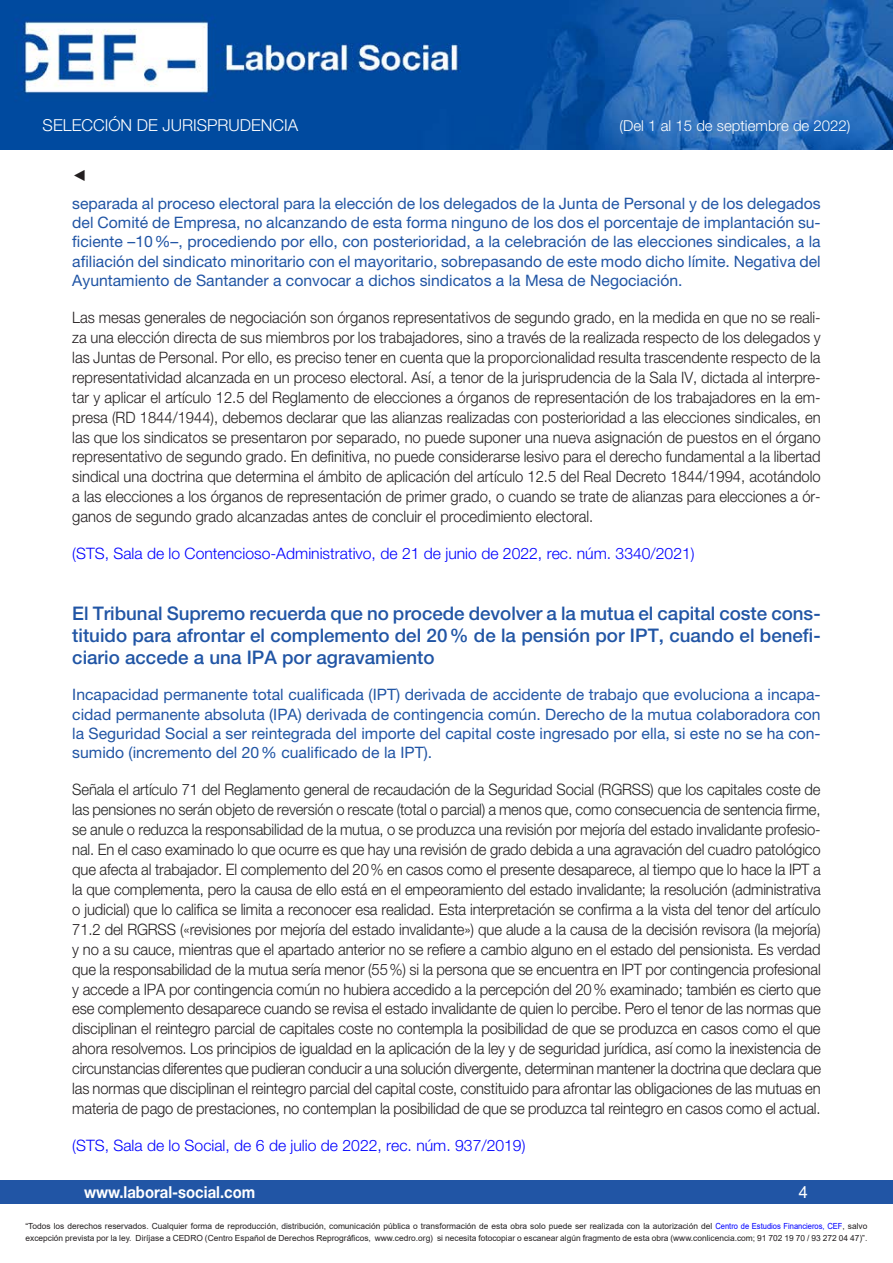
<style>
.page{position:relative;width:893px;height:1263px;background:#fff}
.page>*{position:absolute;margin:0;border:0;box-sizing:border-box;transform-origin:0 0}
.Cabecera_nuevo{font:500 18.75px/22.2px "Helvetica Neue LT Std";color:#2155a5;text-align:justify}
.t1{font:300 16.5px "Helvetica Neue LT Std";color:#fff}
.t2{font:700 16.5px "Helvetica Neue LT Std";color:#fff;scale:.9 1}
.t3{font:16.5px "Arial";color:#fff}
.Contenido_nuevo{font:300 15.75px/20px "Helvetica Neue LT Std";letter-spacing:-.005em;color:#231f20;text-align:justify;scale:.94 1}
.Subcabecera{font:15.75px/19.2px "Helvetica Neue LT Std";color:#2155a5;text-align:justify}
.Contenido_nuevo-2{font:300 15.75px "Helvetica Neue LT Std";color:#00f}
.Contenido_nuevo-3{font:15.75px "Times New Roman";color:#231f20;scale:.94 1}
.t4{font:300 15px "Helvetica Neue LT Std";color:#fff}
.t5{font:8.4px/12px "Arial";color:#231f20}
.s1{color:#222}
.s2{color:#00f}
</style>
<div class="page">
<div style="left:0;top:1180px;width:893px;height:23px;background:#2155a5"></div>
<img style="left:0;top:0;width:893px;height:149px">
<p class="t1" style="left:43px;top:115px;width:257px">SELECCIÓN DE JURISPRUDENCIA</p>
<p class="t4" style="left:620px;top:117px;width:232px">(Del 1 al 15 de septiembre de 2022)</p>
<p class="Contenido_nuevo-3" style="left:72px;top:165px;width:17px">◄</p>
<p class="Subcabecera" style="left:72px;top:194px;width:750px">separada al proceso electoral para la elección de los delegados de la Junta de Personal y de los delegados del Comité de Empresa, no alcanzando de esta forma ninguno de los dos el porcentaje de implantación su&shy;ficiente –10%–, procediendo por ello, con posterioridad, a la celebración de las elecciones sindicales, a la afiliación del sindicato minoritario con el mayoritario, sobrepasando de este modo dicho límite. Negativa del Ayuntamiento de Santander a convocar a dichos sindicatos a la Mesa de Negociación.</p>
<p class="Contenido_nuevo" style="left:72px;top:307px;width:798px">Las mesas generales de negociación son órganos representativos de segundo grado, en la medida en que no se reali&shy;za una elección directa de sus miembros por los trabajadores, sino a través de la realizada respecto de los delegados y las Juntas de Personal. Por ello, es preciso tener en cuenta que la proporcionalidad resulta trascendente respecto de la representatividad alcanzada en un proceso electoral. Así, a tenor de la jurisprudencia de la Sala IV, dictada al interpre&shy;tar y aplicar el artículo 12.5 del Reglamento de elecciones a órganos de representación de los trabajadores en la em&shy;presa (RD 1844/1944), debemos declarar que las alianzas realizadas con posterioridad a las elecciones sindicales, en las que los sindicatos se presentaron por separado, no puede suponer una nueva asignación de puestos en el órgano representativo de segundo grado. En definitiva, no puede considerarse lesivo para el derecho fundamental a la libertad sindical una doctrina que determina el ámbito de aplicación del artículo 12.5 del Real Decreto 1844/1994, acotándolo a las elecciones a los órganos de representación de primer grado, o cuando se trate de alianzas para elecciones a ór&shy;ganos de segundo grado alcanzadas antes de concluir el procedimiento electoral.</p>
<p class="Contenido_nuevo-2" style="left:72px;top:544px;width:624px">(STS, Sala de lo Contencioso-Administrativo, de 21 de junio de 2022, rec. núm. 3340/2021)</p>
<p class="Cabecera_nuevo" style="left:72px;top:602px;width:750px">El Tribunal Supremo recuerda que no procede devolver a la mutua el capital coste cons&shy;tituido para afrontar el complemento del 20% de la pensión por IPT, cuando el benefi&shy;ciario accede a una IPA por agravamiento</p>
<p class="Subcabecera" style="left:72px;top:685px;width:750px">Incapacidad permanente total cualificada (IPT) derivada de accidente de trabajo que evoluciona a incapa&shy;cidad permanente absoluta (IPA) derivada de contingencia común. Derecho de la mutua colaboradora con la Seguridad Social a ser reintegrada del importe del capital coste ingresado por ella, si este no se ha con&shy;sumido (incremento del 20% cualificado de la IPT).</p>
<p class="Contenido_nuevo" style="left:72px;top:779px;width:798px"><span class="s1">Señala el artículo 71 del Reglamento general de recaudación de la Seguridad Social (RGRSS) que los capitales coste de las pensiones no serán objeto de reversión o rescate (total o parcial) a menos que, como consecuencia de sentencia firme, se anule o reduzca la responsabilidad de la mutua, o se produzca una revisión por mejoría del estado invalidante profesio&shy;nal.</span> En el caso examinado lo que ocurre es que hay una revisión de grado debida a una agravación del cuadro patológico que afecta al trabajador. El complemento del 20% en casos como el presente desaparece, al tiempo que lo hace la IPT a la que complementa, pero la causa de ello está en el empeoramiento del estado invalidante; la resolución (administrativa o judicial) que lo califica se limita a reconocer esa realidad. Esta interpretación se confirma a la vista del tenor del artículo 71.2 del RGRSS («revisiones por mejoría del estado invalidante») que alude a la causa de la decisión revisora (la mejoría) y no a su cauce, mientras que el apartado anterior no se refiere a cambio alguno en el estado del pensionista. Es verdad que la responsabilidad de la mutua sería menor (55%) si la persona que se encuentra en IPT por contingencia profesional y accede a IPA por contingencia común no hubiera accedido a la percepción del 20% examinado; también es cierto que ese complemento desaparece cuando se revisa el estado invalidante de quien lo percibe. Pero el tenor de las normas que disciplinan el reintegro parcial de capitales coste no contempla la posibilidad de que se produzca en casos como el que ahora resolvemos. Los principios de igualdad en la aplicación de la ley y de seguridad jurídica, así como la inexistencia de circunstancias diferentes que pudieran conducir a una solución divergente, determinan mantener la doctrina que declara que las normas que disciplinan el reintegro parcial del capital coste, constituido para afrontar las obligaciones de las mutuas en materia de pago de prestaciones, no contemplan la posibilidad de que se produzca tal reintegro en casos como el actual.</p>
<p class="Contenido_nuevo-2" style="left:72px;top:1136px;width:455px">(STS, Sala de lo Social, de 6 de julio de 2022, rec. núm. 937/2019)</p>
<p class="t2" style="left:84px;top:1182px;width:192px">www.laboral-social.com</p>
<p class="t3" style="left:799px;top:1180px;width:11px">4</p>
<p class="t5" style="left:26px;top:1220px;width:843px">“Todos los derechos reservados. Cualquier forma de reproducción, distribución, comunicación pública o transformación de esta obra solo puede ser realizada con la autorización del <span class="s2">Centro de Estudios Financieros, CEF</span>, salvo excepción prevista por la ley. Diríjase a CEDRO (Centro Español de Derechos Reprográficos, www.cedro.org) si necesita fotocopiar o escanear algún fragmento de esta obra (www.conlicencia.com; 91 702 19 70 / 93 272 04 47)”.</p>
</div>
